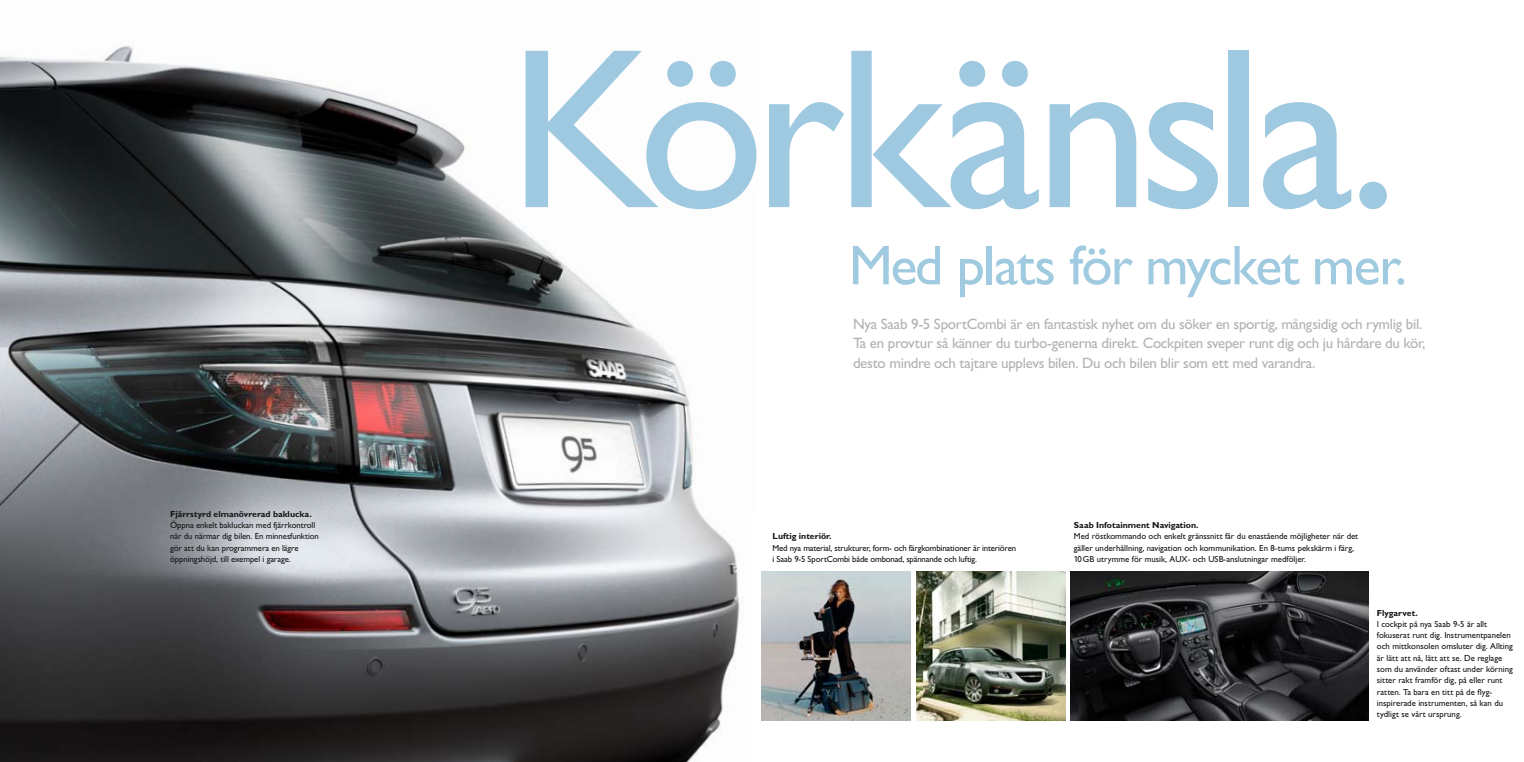
<style>
.page{position:relative;width:1524px;height:762px;background:#fff}
.page>*{position:absolute;margin:0;border:0;box-sizing:border-box;transform-origin:0 0}
.t1{font:229.25px "Gill Sans For Saab";letter-spacing:-.04em;color:#9fc9e0}
.t2{font:56.25px "Gill Sans For Saab";letter-spacing:-.035em;color:#a0cae0}
.t3{font:15px/19.4px "Gill Sans For Saab";letter-spacing:-.02em;color:#b2b2b1}
.t4{font:8.75px/11.2px "Gill Sans For Saab";color:#161514}
.t5{font:8.75px/11.2px "Gill Sans For Saab";letter-spacing:-.02em;color:#161514}
.t6{font:700 8.75px "Gill Sans For Saab";color:#161514}
</style>
<div class="page">
<img style="left:0;top:45px;width:740px;height:717px">
<img style="left:762px;top:571px;width:149px;height:149px">
<img style="left:916px;top:571px;width:149px;height:149px">
<img style="left:1070px;top:571px;width:298px;height:149px">
<p class="t6" style="left:170px;top:509px;width:143px">Fjärrstyrd elmanövrerad baklucka.</p>
<p class="t4" style="left:170px;top:519px;width:150px">Öppna enkelt bakluckan med fjärrkontroll när du närmar dig bilen. En minnesfunktion gör att du kan programmera en lägre öppningshöjd, till exempel i garage.</p>
<h1 class="t1" style="left:508px;top:-2px;width:891px">Körkänsla.</h1>
<h2 class="t2" style="left:849px;top:233px;width:560px">Med plats för mycket mer.</h2>
<p class="t3" style="left:853px;top:314px;width:574px">Nya Saab 9-5 SportCombi är en fantastisk nyhet om du söker en sportig, mångsidig och rymlig bil.<br>Ta en provtur så känner du turbo-generna direkt. Cockpiten sveper runt dig och ju hårdare du kör, desto mindre och tajtare upplevs bilen. Du och bilen blir som ett med varandra.</p>
<p class="t6" style="left:772px;top:531px;width:60px">Luftig interiör.</p>
<p class="t5" style="left:772px;top:542px;width:245px">Med nya material, strukturer, form- och färgkombinationer är interiören i Saab 9-5 SportCombi både ombonad, spännande och luftig.</p>
<p class="t6" style="left:1074px;top:520px;width:126px">Saab Infotainment Navigation.</p>
<p class="t4" style="left:1074px;top:531px;width:286px">Med röstkommando och enkelt gränssnitt får du enastående möjligheter när det gäller underhållning, navigation och kommunikation. En 8-tums pekskärm i färg,<br>10GB utrymme för musik, AUX- och USB-anslutningar medföljer.</p>
<p class="t6" style="left:1377px;top:607px;width:42px">Flygarvet.</p>
<p class="t4" style="left:1377px;top:618px;width:138px">I cockpit på nya Saab 9-5 är allt fokuserat runt dig. Instrumentpanelen och mittkonsolen omsluter dig. Allting är lätt att nå, lätt att se. De reglage som du använder oftast under körning sitter rakt framför dig, på eller runt ratten. Ta bara en titt på de flyg&shy;inspirerade instrumenten, så kan du tydligt se vårt ursprung.</p>
</div>
